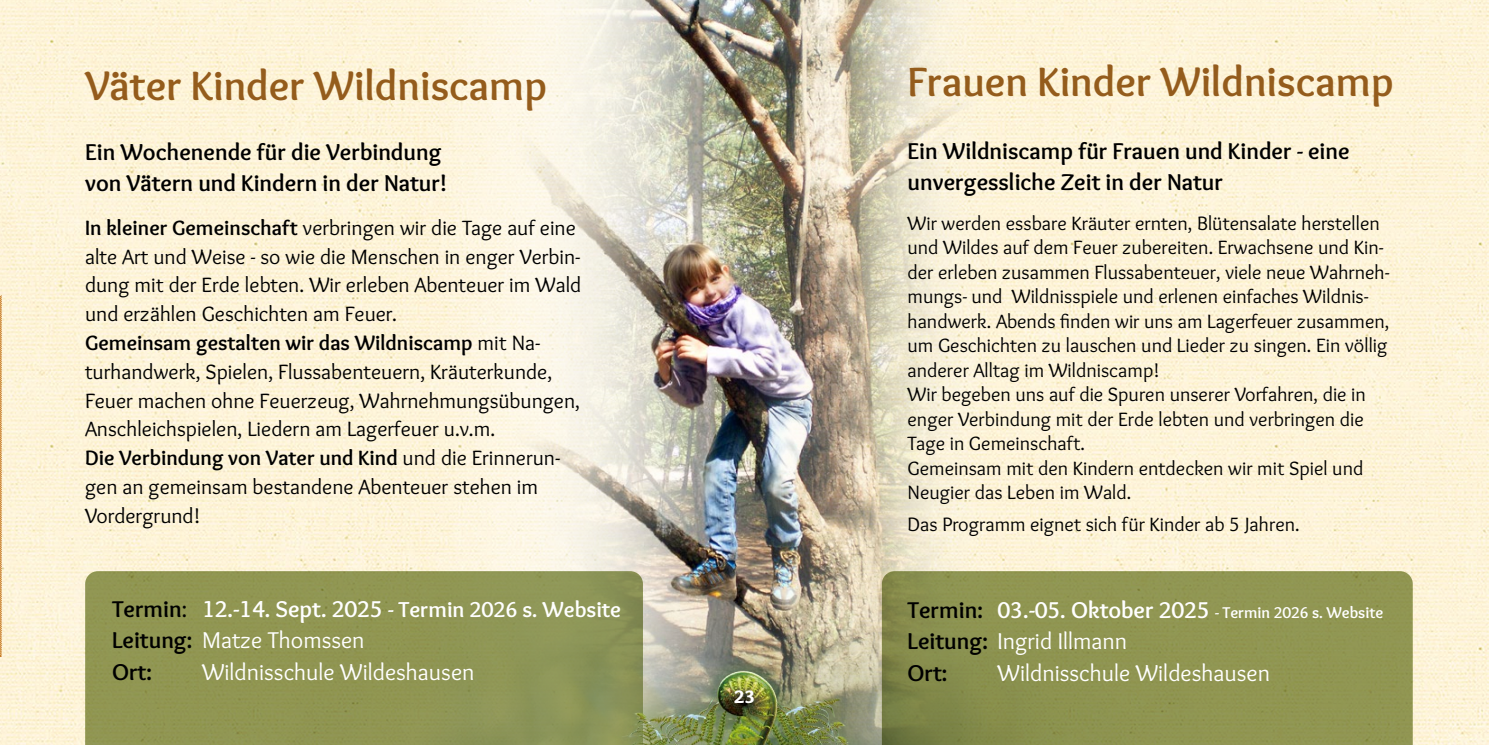
<style>
.page{position:relative;width:1489px;height:745px;background:#fff}
.page>*{position:absolute;margin:0;border:0;box-sizing:border-box;transform-origin:0 0}
.t1{font:700 42.5px "Overlock";color:#945c1c}
.t2{font:700 23.75px/31.2px "Overlock";color:#000}
.t3{font:23.75px/31.2px "Overlock";color:#fff}
.t4{font:700 22.5px "Overlock";color:#fff}
.t5{font:21.5px/28.8px "Overlock";color:#000}
.t6{font:20px/24.5px "Overlock";color:#000}
.t7{font:900 18.75px "Overlock";color:#fff}
.t8{font:700 16.25px "Overlock";color:#fff}
.s1{font-weight:700}
.s2{font-size:23.75px;color:#000}
.s3{font-weight:400;font-size:23.75px;color:#000}
.s4{font-size:23.75px}
.s5{font-weight:700;color:#000}
</style>
<div class="page">
<img style="left:0;top:0;width:1488px;height:593px">
<img style="left:421px;top:0;width:571px;height:593px">
<svg style="left:0;top:292px;width:3px;height:301px"></svg>
<svg style="left:85px;top:570px;width:558px;height:23px;background:#959a5b"></svg>
<img style="left:0;top:593px;width:1488px;height:151px">
<svg style="left:881px;top:570px;width:531px;height:174px;background:#8d9351"></svg>
<h1 class="t1" style="left:85px;top:61px;width:463px">Väter Kinder Wildniscamp</h1>
<p class="t2" style="left:85px;top:136px;width:364px">Ein Wochenende für die Verbindung von Vätern und Kindern in der Natur!</p>
<p class="t5" style="left:85px;top:213px;width:498px"><span class="s1">In kleiner Gemeinschaft</span> verbringen wir die Tage auf eine alte Art und Weise - so wie die Menschen in enger Verbin&shy;dung mit der Erde lebten. Wir erleben Abenteuer im Wald und erzählen Geschichten am Feuer.<br><span class="s1">Gemeinsam gestalten wir das Wildniscamp</span> mit Na&shy;turhandwerk, Spielen, Flussabenteuern, Kräuterkunde, Feuer machen ohne Feuerzeug, Wahrnehmungsübungen, Anschleichspielen, Liedern am Lagerfeuer u.v.m.<br><span class="s1">Die Verbindung von Vater und Kind</span> und die Erinnerun&shy;gen an gemeinsam bestandene Abenteuer stehen im Vordergrund!</p>
<p class="t4" style="left:112px;top:596px;width:510px"><span class="s2">Termin</span><span class="s3">:</span> <span class="s4">12.-14. Sept. 2025</span> - Termin 2026 s. Website</p>
<p class="t3" style="left:112px;top:624px;width:254px"><span class="s5">Leitung:</span> Matze Thomssen<br><span class="s5">Ort:</span></p>
<p class="t3" style="left:202px;top:656px;width:274px">Wildnisschule Wildeshausen</p>
<p class="t7" style="left:733px;top:684px;width:23px">23</p>
<h1 class="t1" style="left:907px;top:57px;width:487px">Frauen Kinder Wildniscamp</h1>
<p class="t2" style="left:907px;top:135px;width:443px">Ein Wildniscamp für Frauen und Kinder - eine unvergessliche Zeit in der Natur</p>
<p class="t6" style="left:907px;top:211px;width:483px">Wir werden essbare Kräuter ernten, Blütensalate herstellen und Wildes auf dem Feuer zubereiten. Erwachsene und Kin&shy;der erleben zusammen Flussabenteuer, viele neue Wahrneh&shy;mungs- und Wildnisspiele und erlenen einfaches Wildnis&shy;handwerk. Abends finden wir uns am Lagerfeuer zusammen, um Geschichten zu lauschen und Lieder zu singen. Ein völlig anderer Alltag im Wildniscamp!<br>Wir begeben uns auf die Spuren unserer Vorfahren, die in enger Verbindung mit der Erde lebten und verbringen die Tage in Gemeinschaft.<br>Gemeinsam mit den Kindern entdecken wir mit Spiel und Neugier das Leben im Wald.</p>
<p class="t6" style="left:907px;top:511px;width:393px">Das Programm eignet sich für Kinder ab 5 Jahren.</p>
<p class="t8" style="left:907px;top:602px;width:477px"><span class="s2">Termin:</span> <span class="s4">03.-05. Oktober 2025</span> - Termin 2026 s. Website</p>
<p class="t3" style="left:907px;top:625px;width:221px"><span class="s5">Leitung:</span> Ingrid Illmann<br><span class="s5">Ort:</span></p>
<p class="t3" style="left:997px;top:657px;width:274px">Wildnisschule Wildeshausen</p>
</div>
